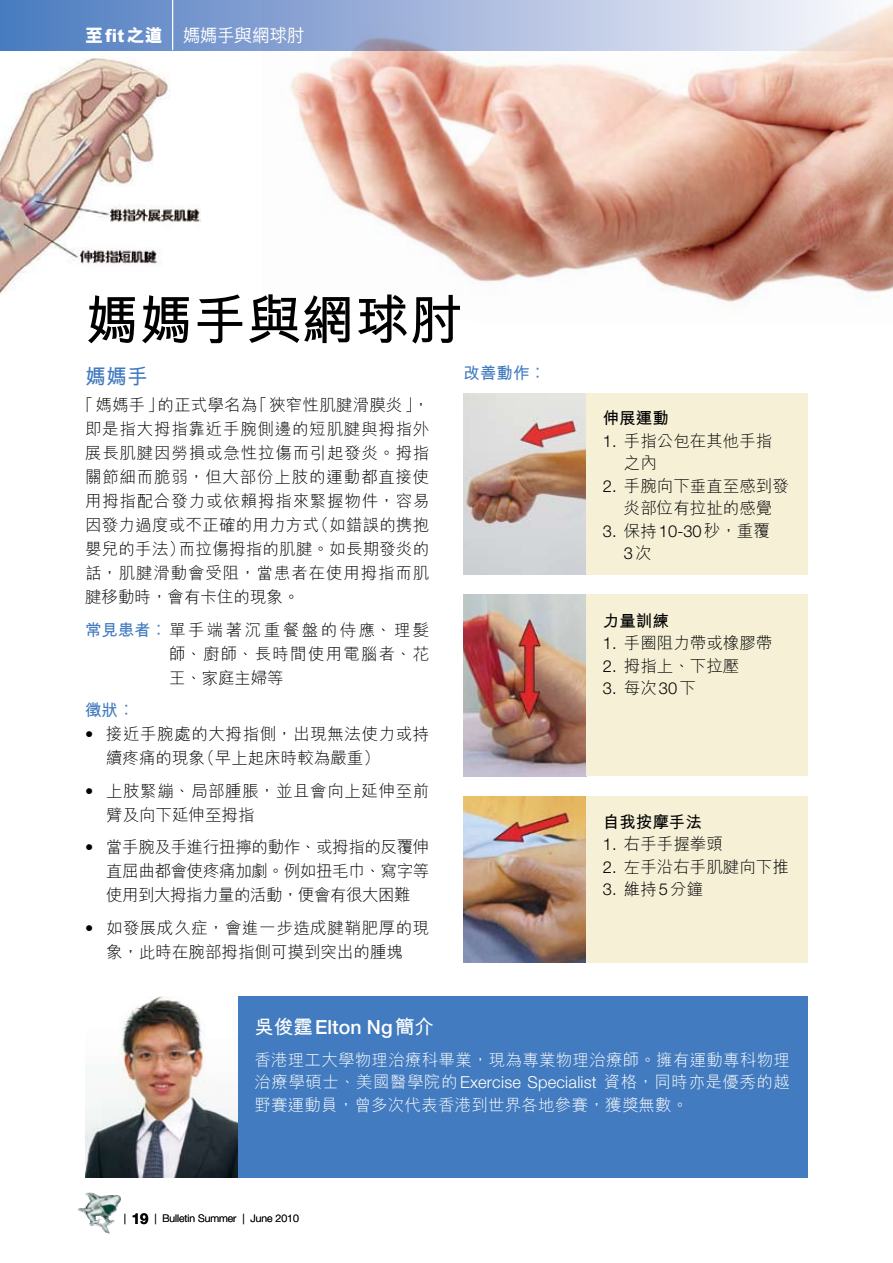
<style>
.page{position:relative;width:893px;height:1263px;background:#fff}
.page>*{position:absolute;margin:0;border:0;box-sizing:border-box;transform-origin:0 0}
.t1{font:700 54px "M Hei HK";color:#000}
.t2{font:700 21px "M Hei HK";color:#427bbf}
.t3{font:500 19.5px "Helvetica Neue LT Std";color:#fff}
.t4{font:500 18px "M Hei HK";letter-spacing:-.04em;color:#fff}
.t5{font:300 16.5px/24px "M Hei HK";color:#000;text-align:justify}
.t6{font:300 16.5px/22.5px "M Hei HK";letter-spacing:.015em;color:#fff;text-align:justify}
.t7{font:300 16.5px/24px "M Hei HK";letter-spacing:.035em;color:#000}
.t8{font:300 16.5px/24px "M Hei HK";letter-spacing:.04em;color:#000}
.t9{font:300 16.5px/22.5px "Helvetica Neue LT Std";color:#000}
.t10{font:700 16.5px "M Hei HK";color:#000}
.t11{font:700 16.5px "M Hei HK";color:#427bbf}
.t12{font:300 10.5px "Helvetica Neue LT Std";color:#000}
.s1{font-weight:800}
.s2{font-weight:700;color:#427bbf}
.s3{font-family:"Helvetica Neue LT Std"}
.s4{font-family:"M Hei HK"}
.s5{font-family:"M Hei HK";font-weight:700}
.s6{font-weight:700;font-size:15px}
</style>
<div class="page">
<img style="left:261px;top:50px;width:632px;height:253px">
<div style="left:237px;top:996px;width:571px;height:182px;background:#427bbf"></div>
<img style="left:85px;top:997px;width:152px;height:181px">
<img style="left:0;top:50px;width:201px;height:245px">
<svg style="left:0;top:0;width:893px;height:50px;background:#a5b8db"></svg>
<img style="left:78px;top:1192px;width:43px;height:42px">
<hr style="left:172px;top:0;width:1px;height:50px;background:#fff">
<img style="left:463px;top:595px;width:123px;height:181px">
<div style="left:586px;top:595px;width:222px;height:181px;background:#f5f0d6"></div>
<img style="left:463px;top:796px;width:123px;height:167px">
<div style="left:586px;top:796px;width:222px;height:167px;background:#f5f0d6"></div>
<img style="left:463px;top:393px;width:123px;height:182px">
<div style="left:586px;top:393px;width:222px;height:182px;background:#f5f0d6"></div>
<p class="t4" style="left:85px;top:22px;width:221px"><span class="s1">至fit之道</span> 媽媽手與網球肘</p>
<h1 class="t1" style="left:85px;top:280px;width:379px">媽媽手與網球肘</h1>
<p class="t2" style="left:85px;top:361px;width:64px">媽媽手</p>
<p class="t5" style="left:85px;top:393px;width:346px;text-indent:-8px">「媽媽手」的正式學名為「狹窄性肌腱滑膜炎」，即是指大拇指靠近手腕側邊的短肌腱與拇指外展長肌腱因勞損或急性拉傷而引起發炎。拇指關節細而脆弱，但大部份上肢的運動都直接使用拇指配合發力或依賴拇指來緊握物件，容易因發力過度或不正確的用力方式（如錯誤的携抱嬰兒的手法）而拉傷拇指的肌腱。如長期發炎的話，肌腱滑動會受阻，當患者在使用拇指而肌腱移動時，會有卡住的現象。</p>
<p class="t5" style="left:169px;top:617px;width:262px;text-indent:-84px"><span class="s2">常見患者︰</span>單手端著沉重餐盤的侍應、理髮師、廚師、長時間使用電腦者、花王、家庭主婦等</p>
<p class="t11" style="left:85px;top:698px;width:51px">徵狀︰</p>
<p class="t7" style="left:106px;top:722px;width:325px;text-indent:-21px"><span class="s3">•</span> 接近手腕處的大拇指側，出現無法使力或持續疼痛的現象（早上起床時較為嚴重）</p>
<p class="t8" style="left:106px;top:778px;width:325px;text-indent:-21px"><span class="s3">•</span> 上肢緊繃、局部腫脹，並且會向上延伸至前臂及向下延伸至拇指</p>
<p class="t5" style="left:106px;top:835px;width:325px;text-indent:-21px"><span class="s3">•</span> 當手腕及手進行扭擰的動作、或拇指的反覆伸直屈曲都會使疼痛加劇。例如扭毛巾、寫字等使用到大拇指力量的活動，便會有很大困難</p>
<p class="t7" style="left:85px;top:915px;width:346px;text-align:center"><span class="s3">•</span> 如發展成久症，會進一步造成腱鞘肥厚的現象，此時在腕部拇指側可摸到突出的腫塊</p>
<p class="t11" style="left:463px;top:361px;width:84px">改善動作︰</p>
<p class="t10" style="left:603px;top:406px;width:67px">伸展運動</p>
<p class="t5" style="left:624px;top:429px;width:150px;line-height:22.5px;text-indent:-21px"><span class="s3">1.</span> 手指公包在其他手指之內</p>
<p class="t5" style="left:603px;top:474px;width:187px;line-height:22.5px;text-align:center"><span class="s3">2.</span> 手腕向下垂直至感到發炎部位有拉扯的感覺</p>
<p class="t9" style="left:624px;top:519px;width:147px;text-indent:-21px">3. <span class="s4">保持</span>10-30<span class="s4">秒，重覆<br></span>3<span class="s4">次</span></p>
<p class="t10" style="left:603px;top:609px;width:67px">力量訓練</p>
<p class="t5" style="left:603px;top:631px;width:171px"><span class="s3">1.</span> 手圈阻力帶或橡膠帶</p>
<p class="t5" style="left:603px;top:653px;width:138px"><span class="s3">2.</span> 拇指上、下拉壓</p>
<p class="t9" style="left:603px;top:677px;width:94px">3. <span class="s4">每次</span>30<span class="s4">下</span></p>
<p class="t10" style="left:603px;top:810px;width:100px">自我按摩手法</p>
<p class="t5" style="left:603px;top:832px;width:121px"><span class="s3">1.</span> 右手手握拳頭</p>
<p class="t5" style="left:603px;top:854px;width:187px"><span class="s3">2.</span> 左手沿右手肌腱向下推</p>
<p class="t5" style="left:603px;top:877px;width:102px"><span class="s3">3.</span> 維持<span class="s3">5</span>分鐘</p>
<p class="t3" style="left:254px;top:1015px;width:181px"><span class="s5">吳俊霆</span>Elton Ng<span class="s5">簡介</span></p>
<p class="t6" style="left:254px;top:1048px;width:537px">香港理工大學物理治療科畢業，現為專業物理治療師。擁有運動專科物理治療學碩士、美國醫學院的<span class="s3">Exercise Specialist</span> 資格，同時亦是優秀的越野賽運動員，曾多次代表香港到世界各地參賽，獲獎無數。</p>
<p class="t12" style="left:124px;top:1212px;width:177px">| <span class="s6">19</span> | Bulletin Summer | June 2010</p>
</div>
